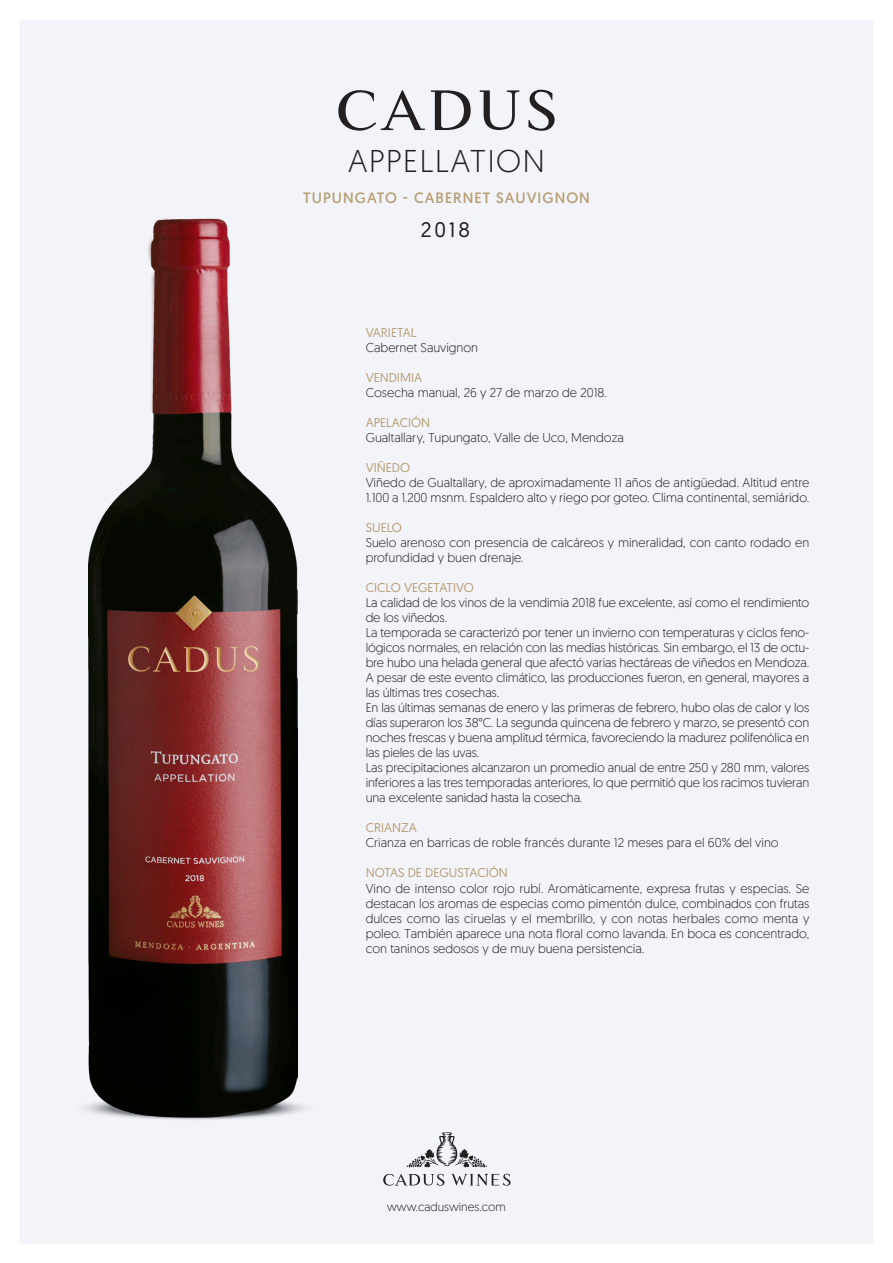
<style>
.page{position:relative;width:893px;height:1263px;background:#fff}
.page>*{position:absolute;margin:0;border:0;box-sizing:border-box;transform-origin:0 0}
.t1{font:300 31.5px "Geomanist";letter-spacing:.05em;color:#231f20}
.t2{font:21px "Geomanist";color:#231f20}
.t3{font:15px "Geomanist";letter-spacing:.07em;color:#b89e73}
.t4{font:300 12.75px/15px "Geomanist";color:#231f20;text-align:justify}
.t5{font:12.75px "Geomanist";color:#b89e73}
.t6{font:300 12px "Geomanist";color:#231f20}
</style>
<div class="page">
<div style="left:20px;top:20px;width:853px;height:1223px;background:#f3f4f9"></div>
<svg style="left:383px;top:1174px;width:61px;height:12px"></svg>
<svg style="left:451px;top:1174px;width:59px;height:12px"></svg>
<svg style="left:407px;top:1132px;width:80px;height:36px"></svg>
<svg style="left:431px;top:90px;width:40px;height:40px"></svg>
<svg style="left:528px;top:90px;width:27px;height:41px"></svg>
<svg style="left:338px;top:90px;width:87px;height:41px"></svg>
<svg style="left:480px;top:90px;width:39px;height:40px"></svg>
<div style="left:23px;top:1076px;width:336px;height:54px;background:#f3f4f9"></div>
<img style="left:88px;top:216px;width:209px;height:903px">
<p class="t1" style="left:348px;top:141px;width:198px">APPELLATION</p>
<p class="t3" style="left:303px;top:188px;width:288px">TUPUNGATO - CABERNET SAUVIGNON</p>
<p class="t2" style="left:421px;top:216px;width:51px">2018</p>
<p class="t5" style="left:366px;top:325px;width:52px">VARIETAL</p>
<p class="t4" style="left:366px;top:340px;width:114px">Cabernet Sauvignon</p>
<p class="t5" style="left:366px;top:370px;width:58px">VENDIMIA</p>
<p class="t4" style="left:366px;top:385px;width:242px">Cosecha manual, 26 y 27 de marzo de 2018.</p>
<p class="t5" style="left:366px;top:415px;width:66px">APELACIÓN</p>
<p class="t4" style="left:366px;top:430px;width:260px">Gualtallary, Tupungato, Valle de Uco, Mendoza</p>
<p class="t5" style="left:366px;top:460px;width:46px">VIÑEDO</p>
<p class="t4" style="left:366px;top:475px;width:445px">Viñedo de Gualtallary, de aproximadamente 11 años de antigüedad. Altitud entre<br>1.100 a 1.200 msnm. Espaldero alto y riego por goteo. Clima continental, semiárido.</p>
<p class="t5" style="left:366px;top:520px;width:38px">SUELO</p>
<p class="t4" style="left:366px;top:535px;width:445px">Suelo arenoso con presencia de calcáreos y mineralidad, con canto rodado en profundidad y buen drenaje.</p>
<p class="t5" style="left:366px;top:580px;width:110px">CICLO VEGETATIVO</p>
<p class="t4" style="left:366px;top:595px;width:445px">La calidad de los vinos de la vendimia 2018 fue excelente, así como el rendimiento de los viñedos.</p>
<p class="t4" style="left:366px;top:625px;width:445px">La temporada se caracterizó por tener un invierno con temperaturas y ciclos feno&shy;lógicos normales, en relación con las medias históricas. Sin embargo, el 13 de octu&shy;bre hubo una helada general que afectó varias hectáreas de viñedos en Mendoza.<br>A pesar de este evento climático, las producciones fueron, en general, mayores a las últimas tres cosechas.</p>
<p class="t4" style="left:366px;top:700px;width:445px">En las últimas semanas de enero y las primeras de febrero, hubo olas de calor y los días superaron los 38°C. La segunda quincena de febrero y marzo, se presentó con noches frescas y buena amplitud térmica, favoreciendo la madurez polifenólica en las pieles de las uvas.</p>
<p class="t4" style="left:366px;top:760px;width:445px">Las precipitaciones alcanzaron un promedio anual de entre 250 y 280 mm, valores inferiores a las tres temporadas anteriores, lo que permitió que los racimos tuvieran una excelente sanidad hasta la cosecha.</p>
<p class="t5" style="left:366px;top:820px;width:53px">CRIANZA</p>
<p class="t4" style="left:366px;top:835px;width:414px">Crianza en barricas de roble francés durante 12 meses para el 60% del vino</p>
<p class="t5" style="left:366px;top:865px;width:144px">NOTAS DE DEGUSTACIÓN</p>
<p class="t4" style="left:366px;top:880px;width:445px">Vino de intenso color rojo rubí. Aromáticamente, expresa frutas y especias. Se destacan los aromas de especias como pimentón dulce, combinados con frutas dulces como las ciruelas y el membrillo, y con notas herbales como menta y poleo. También aparece una nota floral como lavanda. En boca es concentrado, con taninos sedosos y de muy buena persistencia.</p>
<p class="t6" style="left:387px;top:1199px;width:120px">www.caduswines.com</p>
</div>
